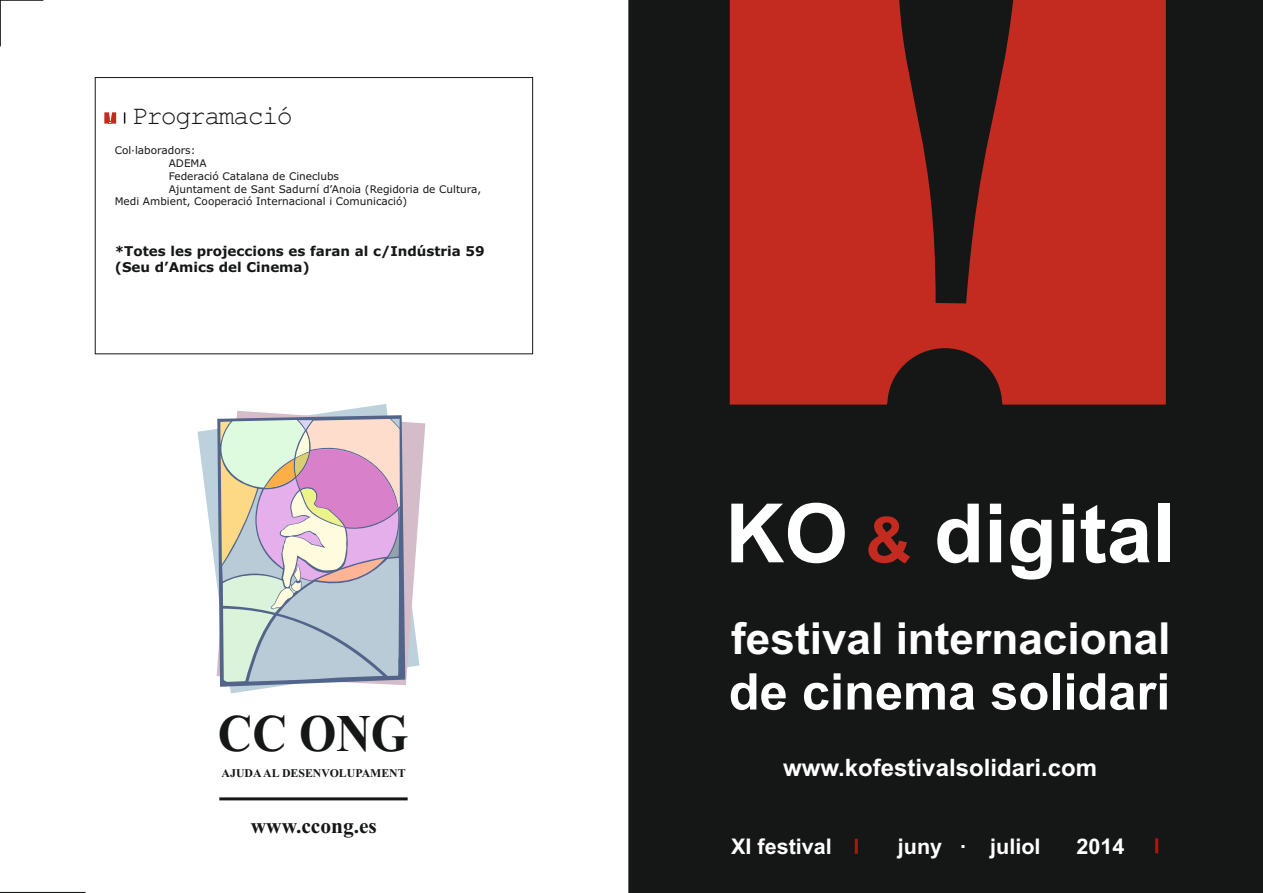
<style>
.page{position:relative;width:1263px;height:893px;background:#fff}
.page>*{position:absolute;margin:0;border:0;box-sizing:border-box;transform-origin:0 0}
.t1{font:700 81.9px "Arial";color:#fff}
.t2{font:700 52.95px "Times New Roman";color:#151616;scale:.91 1}
.t3{font:700 50.55px "Arial";color:#fff}
.t4{font:700 44.1px "Arial";color:#fff}
.t5{font:26.7px "Courier New";letter-spacing:-.055em;color:#151616}
.t6{font:700 24px "Arial";color:#fff}
.t7{font:700 21.6px "Arial";color:#fff}
.t8{font:700 21.45px "Times New Roman";color:#151616}
.t9{font:700 13.5px/16.4px "Verdana";color:#151616}
.t10{font:700 11.85px "Times New Roman";color:#151616}
.t11{font:10.5px "Verdana";color:#151616}
.s1{font-size:63.15px;color:#c32b20}
</style>
<div class="page">
<div style="left:628px;top:0;width:635px;height:893px;background:#151616"></div>
<hr style="left:0;top:0;width:43px;height:1px;background:#151616">
<hr style="left:0;top:0;width:1px;height:46px;background:#151616">
<hr style="left:0;top:892px;width:85px;height:1px;background:#151616">
<svg style="left:197px;top:404px;width:209px;height:289px"></svg>
<svg style="left:217px;top:411px;width:208px;height:274px"></svg>
<svg style="left:217px;top:415px;width:188px;height:272px"></svg>
<svg style="left:220px;top:418px;width:181px;height:264px;background:#cbc3c9"></svg>
<hr style="left:219px;top:797px;width:189px;height:3px;background:#151616">
<hr style="left:855px;top:839px;width:3px;height:15px;background:#bf0f0d">
<hr style="left:1155px;top:838px;width:3px;height:15px;background:#bf0f0d">
<svg style="left:730px;top:0;width:436px;height:405px;background:#aa271e"></svg>
<svg style="left:887px;top:403px;width:115px;height:3px"></svg>
<svg style="left:95px;top:77px;width:438px;height:277px"></svg>
<svg style="left:104px;top:112px;width:12px;height:12px"></svg>
<svg style="left:124px;top:112px;width:1px;height:12px"></svg>
<h3 class="t5" style="left:132px;top:108px;width:162px">Programació</h3>
<p class="t11" style="left:115px;top:146px;width:82px">Col·laboradors:</p>
<p class="t11" style="left:169px;top:159px;width:39px">ADEMA</p>
<p class="t11" style="left:169px;top:172px;width:172px">Federació Catalana de Cineclubs</p>
<p class="t11" style="left:169px;top:185px;width:314px">Ajuntament de Sant Sadurní d’Anoia (Regidoria de Cultura,</p>
<p class="t11" style="left:115px;top:197px;width:294px">Medi Ambient, Cooperació Internacional i Comunicació)</p>
<p class="t9" style="left:115px;top:244px;width:371px">*Totes les projeccions es faran al c/Indústria 59 (Seu d’Amics del Cinema)</p>
<h2 class="t2" style="left:218px;top:715px;width:211px">CC ONG</h2>
<p class="t10" style="left:222px;top:769px;width:186px">AJUDAAL DESENVOLUPAMENT</p>
<h3 class="t8" style="left:251px;top:818px;width:128px">www.ccong.es</h3>
<h1 class="t1" style="left:725px;top:503px;width:451px">KO <span class="s1">&amp;</span> digital</h1>
<h3 class="t4" style="left:731px;top:622px;width:441px">festival internacional</h3>
<h3 class="t3" style="left:729px;top:673px;width:443px">de cinema solidari</h3>
<h3 class="t6" style="left:783px;top:759px;width:315px">www.kofestivalsolidari.com</h3>
<h3 class="t7" style="left:731px;top:838px;width:102px">XI festival</h3>
<h3 class="t7" style="left:898px;top:838px;width:144px">juny · juliol</h3>
<h3 class="t7" style="left:1076px;top:838px;width:49px">2014</h3>
</div>
